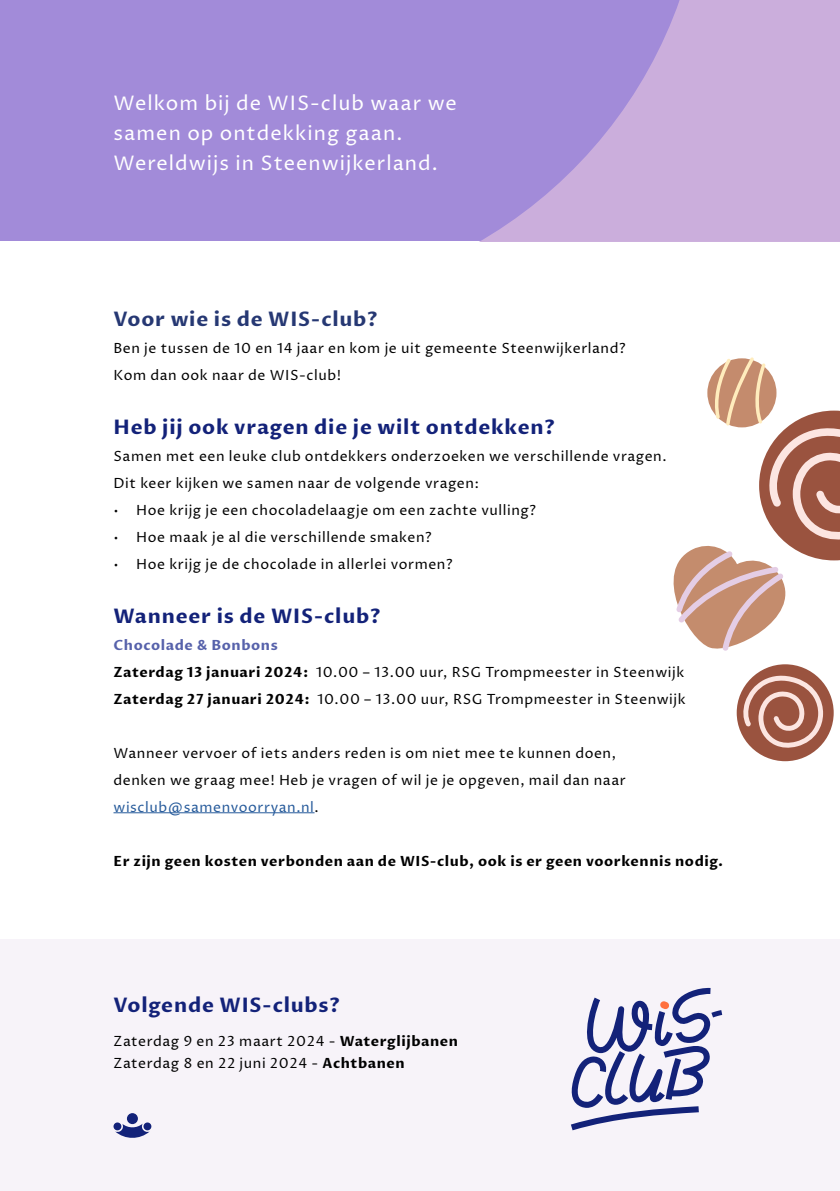
<style>
.page{position:relative;width:840px;height:1191px;background:#fff}
.page>*{position:absolute;margin:0;border:0;box-sizing:border-box;transform-origin:0 0}
.t1{font:20px/29.8px "Proza Libre";letter-spacing:.05em;color:#fff}
.t2{font:700 20px "Proza Libre";letter-spacing:.04em;color:#132279}
.t3{font:700 20px "Proza Libre";letter-spacing:.04em;color:#263873}
.t4{font:14px/27px "Proza Libre";letter-spacing:.04em;color:#000}
.t5{font:700 14px "Proza Libre";letter-spacing:.04em;color:#000}
.s1{font-weight:700;color:#5762ab}
.s2{font-weight:700}
.s3{color:#275b9b}
</style>
<div class="page">
<hr style="left:113px;top:812px;width:201px;height:1px;background:#275b9b">
<div style="left:0;top:0;width:839px;height:241px;background:#a18ad9"></div>
<svg style="left:481px;top:0;width:358px;height:241px;fill:#cbaedc"></svg>
<div style="left:736px;top:664px;width:97px;height:97px;background:#9a533f;border-radius:50%"></div>
<svg style="left:742px;top:674px;width:80px;height:74px"></svg>
<div style="left:0;top:939px;width:839px;height:252px;background:#f7f3f9"></div>
<svg style="left:115px;top:1123px;width:35px;height:15px"></svg>
<div style="left:143px;top:1122px;width:8px;height:8px;background:#132279;border-radius:50%"></div>
<div style="left:113px;top:1122px;width:8px;height:8px;background:#132279;border-radius:50%"></div>
<div style="left:127px;top:1113px;width:11px;height:11px;background:#132279;border-radius:50%"></div>
<svg style="left:571px;top:987px;width:150px;height:143px"></svg>
<svg style="left:673px;top:357px;width:166px;height:294px"></svg>
<h1 class="t1" style="left:113px;top:88px;width:345px">Welkom bij de WIS-club waar we samen op ontdekking gaan.<br>Wereldwijs in Steenwijkerland.</h1>
<h1 class="t3" style="left:113px;top:307px;width:266px">Voor wie is de WIS-club?</h1>
<p class="t4" style="left:113px;top:335px;width:513px">Ben je tussen de 10 en 14 jaar en kom je uit gemeente Steenwijkerland?<br>Kom dan ook naar de WIS-club!</p>
<h1 class="t2" style="left:113px;top:415px;width:443px">Heb jij ook vragen die je wilt ontdekken?</h1>
<p class="t4" style="left:113px;top:443px;width:554px">Samen met een leuke club ontdekkers onderzoeken we verschillende vragen.<br>Dit keer kijken we samen naar de volgende vragen:</p>
<p class="t4" style="left:113px;top:497px;width:424px">• Hoe krijg je een chocoladelaagje om een zachte vulling?</p>
<p class="t4" style="left:113px;top:524px;width:319px">• Hoe maak je al die verschillende smaken?</p>
<p class="t4" style="left:113px;top:551px;width:340px">• Hoe krijg je de chocolade in allerlei vormen?</p>
<h1 class="t2" style="left:113px;top:604px;width:268px">Wanneer is de WIS-club?</h1>
<p class="t4" style="left:113px;top:632px;width:573px"><span class="s1">Chocolade &amp; Bonbons<br></span><span class="s2">Zaterdag 13 januari 2024:</span> 10.00 – 13.00 uur, RSG Trompmeester in Steenwijk<br><span class="s2">Zaterdag 27 januari 2024:</span> 10.00 – 13.00 uur, RSG Trompmeester in Steenwijk</p>
<p class="t4" style="left:113px;top:740px;width:513px">Wanneer vervoer of iets anders reden is om niet mee te kunnen doen, denken we graag mee! Heb je vragen of wil je je opgeven, mail dan naar <span class="s3">wisclub@samenvoorryan.nl</span>.</p>
<p class="t5" style="left:113px;top:852px;width:611px">Er zijn geen kosten verbonden aan de WIS-club, ook is er geen voorkennis nodig.</p>
<h1 class="t2" style="left:113px;top:993px;width:228px">Volgende WIS-clubs?</h1>
<p class="t4" style="left:113px;top:1029px;width:346px;line-height:22px">Zaterdag 9 en 23 maart 2024 - <span class="s2">Waterglijbanen<br></span>Zaterdag 8 en 22 juni 2024 - <span class="s2">Achtbanen</span></p>
</div>
